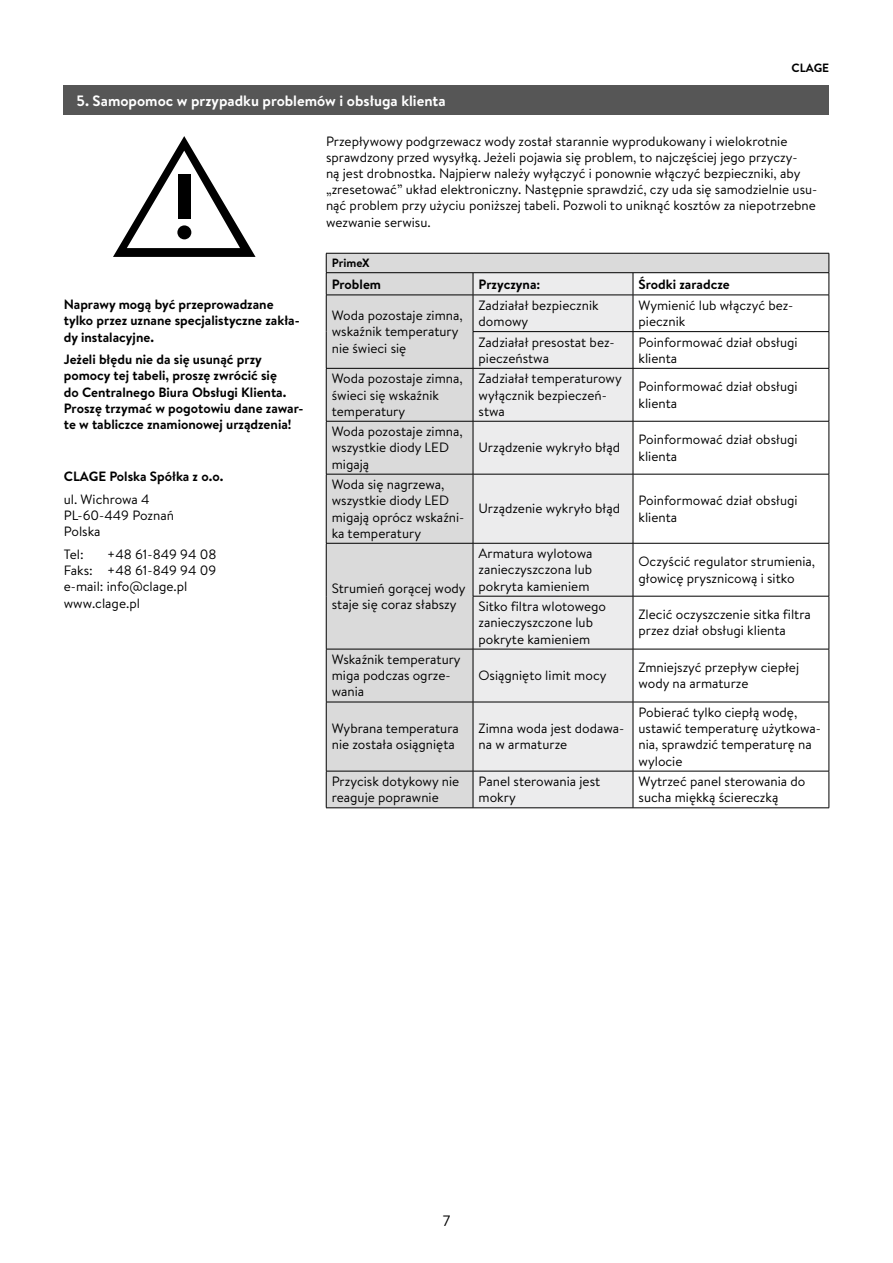
<style>
.page{position:relative;width:893px;height:1263px;background:#fff}
.page>*{position:absolute;margin:0;border:0;box-sizing:border-box;transform-origin:0 0}
.t1{font:700 15px "Brandon Text";color:#fff}
.t2{font:15px "Brandon Text";color:#000}
.t3{font:13.5px/16.2px "Brandon Text";color:#000}
.t4{font:700 13.5px/16.2px "Brandon Text";color:#000}
.t5{font:700 12px "Brandon Text";color:#000}
</style>
<div class="page">
<svg style="left:327px;top:254px;width:502px;height:553px"></svg>
<div style="left:474px;top:273px;width:159px;height:534px;background:#ececed"></div>
<hr style="left:326px;top:253px;width:147px;height:1px;background:#000">
<hr style="left:473px;top:253px;width:160px;height:1px;background:#000">
<hr style="left:633px;top:253px;width:196px;height:1px;background:#000">
<hr style="left:326px;top:272px;width:147px;height:1px;background:#000">
<svg style="left:326px;top:253px;width:1px;height:42px"></svg>
<hr style="left:473px;top:272px;width:160px;height:1px;background:#000">
<svg style="left:473px;top:273px;width:1px;height:22px"></svg>
<hr style="left:633px;top:272px;width:196px;height:1px;background:#000">
<svg style="left:633px;top:273px;width:1px;height:22px"></svg>
<svg style="left:829px;top:253px;width:1px;height:42px"></svg>
<hr style="left:326px;top:295px;width:147px;height:1px;background:#000">
<hr style="left:326px;top:295px;width:1px;height:37px;background:#000">
<hr style="left:473px;top:295px;width:160px;height:1px;background:#000">
<hr style="left:473px;top:295px;width:1px;height:36px;background:#000">
<hr style="left:633px;top:295px;width:196px;height:1px;background:#000">
<hr style="left:633px;top:295px;width:1px;height:36px;background:#000">
<hr style="left:829px;top:295px;width:1px;height:36px;background:#000">
<hr style="left:326px;top:332px;width:1px;height:36px;background:#000">
<hr style="left:473px;top:331px;width:160px;height:1px;background:#000">
<hr style="left:473px;top:332px;width:1px;height:36px;background:#000">
<hr style="left:633px;top:331px;width:196px;height:1px;background:#000">
<hr style="left:633px;top:332px;width:1px;height:36px;background:#000">
<hr style="left:829px;top:332px;width:1px;height:36px;background:#000">
<hr style="left:473px;top:369px;width:1px;height:52px;background:#000">
<hr style="left:633px;top:369px;width:1px;height:52px;background:#000">
<hr style="left:326px;top:543px;width:1px;height:53px;background:#000">
<hr style="left:326px;top:596px;width:1px;height:53px;background:#000">
<hr style="left:473px;top:543px;width:1px;height:53px;background:#000">
<hr style="left:633px;top:543px;width:1px;height:53px;background:#000">
<hr style="left:829px;top:543px;width:1px;height:53px;background:#000">
<hr style="left:473px;top:596px;width:160px;height:1px;background:#000">
<hr style="left:473px;top:596px;width:1px;height:53px;background:#000">
<hr style="left:633px;top:596px;width:196px;height:1px;background:#000">
<hr style="left:633px;top:596px;width:1px;height:53px;background:#000">
<hr style="left:829px;top:596px;width:1px;height:53px;background:#000">
<hr style="left:326px;top:649px;width:147px;height:1px;background:#000">
<hr style="left:326px;top:649px;width:1px;height:53px;background:#000">
<hr style="left:326px;top:702px;width:1px;height:69px;background:#000">
<hr style="left:473px;top:649px;width:160px;height:1px;background:#000">
<hr style="left:473px;top:649px;width:1px;height:53px;background:#000">
<hr style="left:633px;top:649px;width:196px;height:1px;background:#000">
<hr style="left:633px;top:649px;width:1px;height:53px;background:#000">
<hr style="left:829px;top:649px;width:1px;height:53px;background:#000">
<hr style="left:473px;top:702px;width:160px;height:1px;background:#000">
<hr style="left:473px;top:702px;width:1px;height:69px;background:#000">
<hr style="left:633px;top:702px;width:196px;height:1px;background:#000">
<hr style="left:633px;top:702px;width:1px;height:69px;background:#000">
<hr style="left:829px;top:702px;width:1px;height:69px;background:#000">
<hr style="left:326px;top:421px;width:147px;height:1px;background:#000">
<hr style="left:326px;top:421px;width:1px;height:53px;background:#000">
<hr style="left:473px;top:421px;width:160px;height:1px;background:#000">
<hr style="left:473px;top:421px;width:1px;height:53px;background:#000">
<hr style="left:633px;top:421px;width:196px;height:1px;background:#000">
<hr style="left:633px;top:421px;width:1px;height:53px;background:#000">
<hr style="left:829px;top:421px;width:1px;height:53px;background:#000">
<hr style="left:326px;top:474px;width:147px;height:1px;background:#000">
<hr style="left:326px;top:474px;width:1px;height:69px;background:#000">
<hr style="left:473px;top:474px;width:160px;height:1px;background:#000">
<hr style="left:473px;top:474px;width:1px;height:69px;background:#000">
<hr style="left:633px;top:474px;width:196px;height:1px;background:#000">
<hr style="left:633px;top:474px;width:1px;height:69px;background:#000">
<hr style="left:829px;top:474px;width:1px;height:69px;background:#000">
<hr style="left:326px;top:543px;width:147px;height:1px;background:#000">
<hr style="left:473px;top:543px;width:160px;height:1px;background:#000">
<hr style="left:633px;top:543px;width:196px;height:1px;background:#000">
<hr style="left:326px;top:771px;width:147px;height:1px;background:#000">
<hr style="left:326px;top:771px;width:1px;height:37px;background:#000">
<hr style="left:473px;top:771px;width:160px;height:1px;background:#000">
<hr style="left:473px;top:771px;width:1px;height:37px;background:#000">
<hr style="left:633px;top:771px;width:196px;height:1px;background:#000">
<hr style="left:633px;top:771px;width:1px;height:37px;background:#000">
<hr style="left:829px;top:771px;width:1px;height:37px;background:#000">
<hr style="left:326px;top:807px;width:147px;height:1px;background:#000">
<hr style="left:473px;top:807px;width:160px;height:1px;background:#000">
<hr style="left:633px;top:807px;width:196px;height:1px;background:#000">
<hr style="left:326px;top:368px;width:147px;height:1px;background:#000">
<hr style="left:326px;top:369px;width:1px;height:52px;background:#000">
<hr style="left:473px;top:368px;width:160px;height:1px;background:#000">
<hr style="left:633px;top:368px;width:196px;height:1px;background:#000">
<hr style="left:829px;top:369px;width:1px;height:52px;background:#000">
<hr style="left:326px;top:702px;width:147px;height:1px;background:#000">
<svg style="left:113px;top:136px;width:143px;height:121px"></svg>
<div style="left:178px;top:174px;width:12px;height:45px;background:#000"></div>
<div style="left:177px;top:225px;width:14px;height:14px;background:#000;border-radius:50%"></div>
<div style="left:64px;top:85px;width:765px;height:30px;background:#565656"></div>
<p class="t1" style="left:77px;top:90px;width:371px">5. Samopomoc w przypadku problemów i obsługa klienta</p>
<p class="t5" style="left:791px;top:60px;width:39px">CLAGE</p>
<p class="t4" style="left:64px;top:296px;width:237px">Naprawy mogą być przeprowadzane tylko przez uznane specjalistyczne zakła&shy;dy instalacyjne.</p>
<p class="t4" style="left:64px;top:351px;width:241px">Jeżeli błędu nie da się usunąć przy pomocy tej tabeli, proszę zwrócić się<br>do Centralnego Biura Obsługi Klienta.<br>Proszę trzymać w pogotowiu dane zawar&shy;te w tabliczce znamionowej urządzenia!</p>
<p class="t4" style="left:64px;top:468px;width:161px">CLAGE Polska Spółka z o.o.</p>
<p class="t3" style="left:64px;top:491px;width:112px">ul. Wichrowa 4<br>PL-60-449 Poznań<br>Polska</p>
<p class="t3" style="left:64px;top:546px;width:21px">Tel:</p>
<p class="t3" style="left:64px;top:546px;width:154px;text-indent:43px">+48 61-849 94 08<br>Faks: +48 61-849 94 09 e-mail: info@clage.pl www.clage.pl</p>
<p class="t3" style="left:326px;top:133px;width:493px">Przepływowy podgrzewacz wody został starannie wyprodukowany i wielokrotnie sprawdzony przed wysyłką. Jeżeli pojawia się problem, to najczęściej jego przyczy-<br>ną jest drobnostka. Najpierw należy wyłączyć i ponownie włączyć bezpieczniki, aby „zresetować” układ elektroniczny. Następnie sprawdzić, czy uda się samodzielnie usu&shy;nąć problem przy użyciu poniższej tabeli. Pozwoli to uniknąć kosztów za niepotrzebne wezwanie serwisu.</p>
<p class="t5" style="left:332px;top:255px;width:39px">PrimeX</p>
<p class="t4" style="left:332px;top:275px;width:51px">Problem</p>
<p class="t4" style="left:479px;top:275px;width:63px">Przyczyna:</p>
<p class="t4" style="left:638px;top:275px;width:93px">Środki zaradcze</p>
<p class="t3" style="left:332px;top:307px;width:133px">Woda pozostaje zimna, wskaźnik temperatury nie świeci się</p>
<p class="t3" style="left:479px;top:297px;width:122px">Zadziałał bezpiecznik domowy</p>
<p class="t3" style="left:638px;top:297px;width:156px">Wymienić lub włączyć bez&shy;piecznik</p>
<p class="t3" style="left:479px;top:334px;width:137px">Zadziałał presostat bez&shy;pieczeństwa</p>
<p class="t3" style="left:638px;top:334px;width:161px">Poinformować dział obsługi klienta</p>
<p class="t3" style="left:332px;top:370px;width:133px">Woda pozostaje zimna, świeci się wskaźnik temperatury</p>
<p class="t3" style="left:479px;top:370px;width:145px">Zadziałał temperaturowy wyłącznik bezpieczeń&shy;stwa</p>
<p class="t3" style="left:638px;top:378px;width:161px">Poinformować dział obsługi klienta</p>
<p class="t3" style="left:332px;top:423px;width:133px">Woda pozostaje zimna, wszystkie diody LED migają</p>
<p class="t3" style="left:479px;top:439px;width:143px">Urządzenie wykryło błąd</p>
<p class="t3" style="left:638px;top:431px;width:161px">Poinformować dział obsługi klienta</p>
<p class="t3" style="left:332px;top:476px;width:134px">Woda się nagrzewa, wszystkie diody LED migają oprócz wskaźni&shy;ka temperatury</p>
<p class="t3" style="left:332px;top:580px;width:135px">Strumień gorącej wody staje się coraz słabszy</p>
<p class="t3" style="left:332px;top:651px;width:130px">Wskaźnik temperatury miga podczas ogrze&shy;wania</p>
<p class="t3" style="left:479px;top:500px;width:143px">Urządzenie wykryło błąd</p>
<p class="t3" style="left:638px;top:492px;width:161px">Poinformować dział obsługi klienta</p>
<p class="t3" style="left:479px;top:545px;width:115px;text-align:justify">Armatura wylotowa zanieczyszczona lub pokryta kamieniem</p>
<p class="t3" style="left:638px;top:553px;width:178px">Oczyścić regulator strumienia, głowicę prysznicową i sitko</p>
<p class="t3" style="left:479px;top:598px;width:129px">Sitko filtra wlotowego zanieczyszczone lub pokryte kamieniem</p>
<p class="t3" style="left:638px;top:606px;width:174px">Zlecić oczyszczenie sitka filtra przez dział obsługi klienta</p>
<p class="t3" style="left:479px;top:667px;width:129px">Osiągnięto limit mocy</p>
<p class="t3" style="left:638px;top:659px;width:162px">Zmniejszyć przepływ ciepłej wody na armaturze</p>
<p class="t3" style="left:332px;top:720px;width:129px">Wybrana temperatura nie została osiągnięta</p>
<p class="t3" style="left:479px;top:720px;width:147px">Zimna woda jest dodawa&shy;na w armaturze</p>
<p class="t3" style="left:638px;top:704px;width:184px">Pobierać tylko ciepłą wodę, ustawić temperaturę użytkowa&shy;nia, sprawdzić temperaturę na wylocie</p>
<p class="t3" style="left:332px;top:773px;width:129px">Przycisk dotykowy nie reaguje poprawnie</p>
<p class="t3" style="left:479px;top:773px;width:123px">Panel sterowania jest mokry</p>
<p class="t3" style="left:638px;top:773px;width:168px">Wytrzeć panel sterowania do sucha miękką ściereczką</p>
<p class="t2" style="left:443px;top:1210px;width:9px">7</p>
</div>
